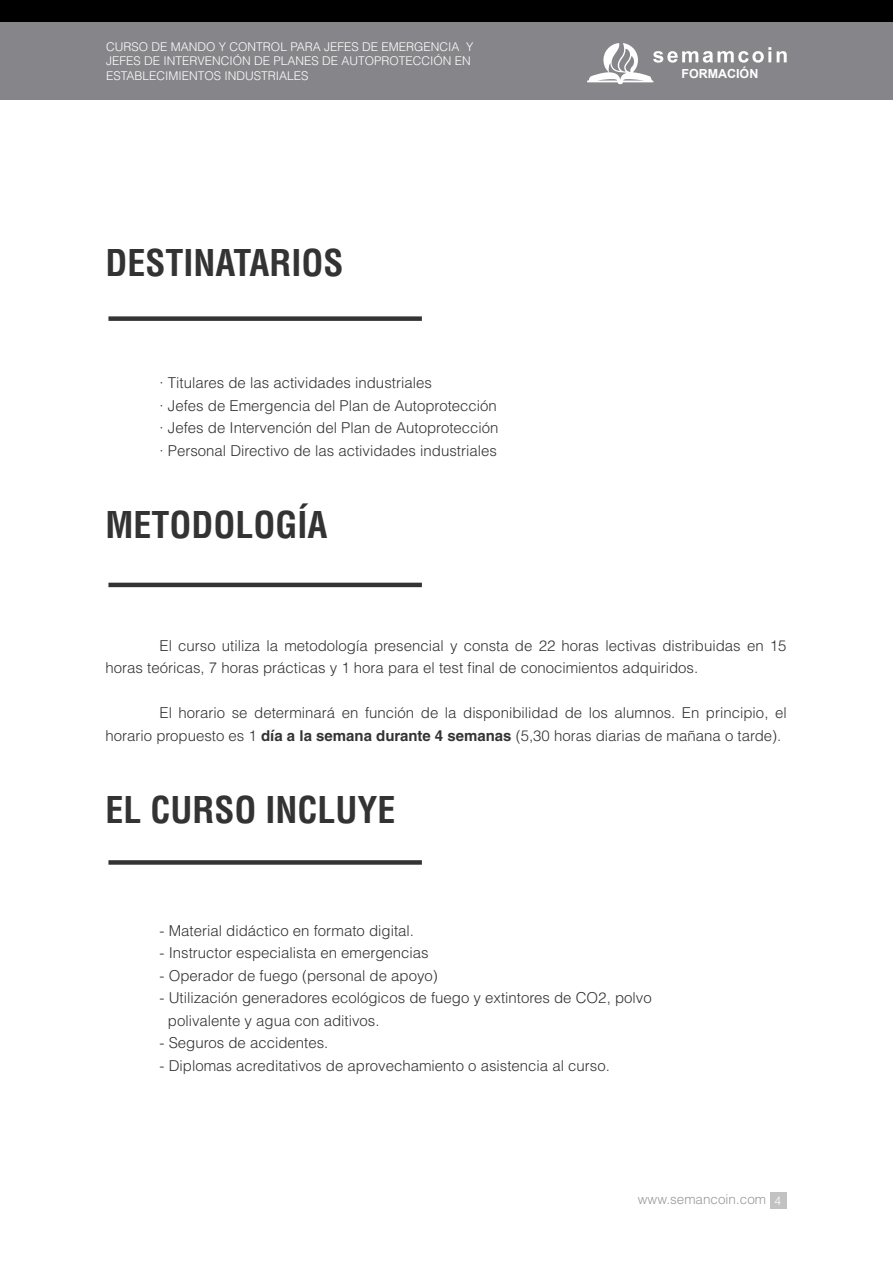
<style>
.page{position:relative;width:893px;height:1263px;background:#fff}
.page>*{position:absolute;margin:0;border:0;box-sizing:border-box;transform-origin:0 0}
.t1{font:700 condensed 36px "Helvetica LT Std";color:#333}
.t2{font:300 15px/22.5px "Helvetica LT Std";color:#333}
.t3{font:300 13.5px "Helvetica LT Std";color:#999}
.t4{font:700 12.45px "Arial";color:#fff}
.t5{font:300 12px/14.4px "Helvetica LT Std";color:#fff}
.s1{font-weight:700}
.s2{font-size:12px;color:#fff}
</style>
<div class="page">
<div style="left:0;top:22px;width:893px;height:78px;background:#868589"></div>
<div style="left:0;top:0;width:893px;height:21px;background:#000"></div>
<div style="left:108px;top:316px;width:314px;height:5px;background:#333"></div>
<hr style="left:108px;top:583px;width:314px;height:4px;background:#333">
<div style="left:108px;top:860px;width:314px;height:5px;background:#333"></div>
<svg style="left:777px;top:51px;width:10px;height:11px"></svg>
<svg style="left:587px;top:43px;width:184px;height:41px"></svg>
<div style="left:770px;top:1192px;width:17px;height:17px;background:#c2c2c2"></div>
<p class="t5" style="left:106px;top:39px;width:369px">CURSO DE MANDO Y CONTROL PARA JEFES DE EMERGENCIA Y<br>JEFES DE INTERVENCIÓN DE PLANES DE AUTOPROTECCIÓN EN<br>ESTABLECIMIENTOS INDUSTRIALES</p>
<h1 class="t1" style="left:105px;top:240px;width:240px">DESTINATARIOS</h1>
<p class="t2" style="left:159px;top:372px;width:341px">· Titulares de las actividades industriales<br>· Jefes de Emergencia del Plan de Autoprotección · Jefes de Intervención del Plan de Autoprotección · Personal Directivo de las actividades industriales</p>
<h1 class="t1" style="left:105px;top:503px;width:224px">METODOLOGÍA</h1>
<p class="t4" style="left:681px;top:65px;width:78px">FORMACIÓN</p>
<p class="t2" style="left:105px;top:634px;width:683px;text-indent:54px">El curso utiliza la metodología presencial y consta de 22 horas lectivas distribuidas en 15 horas teóricas, 7 horas prácticas y 1 hora para el test final de conocimientos adquiridos.</p>
<p class="t2" style="left:105px;top:702px;width:683px;text-indent:54px">El horario se determinará en función de la disponibilidad de los alumnos. En principio, el horario propuesto es 1 <span class="s1">día a la semana durante 4 semanas</span> (5,30 horas diarias de mañana o tarde).</p>
<h1 class="t1" style="left:105px;top:788px;width:292px">EL CURSO INCLUYE</h1>
<p class="t2" style="left:159px;top:919px;width:256px">- Material didáctico en formato digital.</p>
<p class="t2" style="left:159px;top:942px;width:271px">- Instructor especialista en emergencias</p>
<p class="t2" style="left:159px;top:964px;width:280px">- Operador de fuego (personal de apoyo)</p>
<p class="t2" style="left:168px;top:987px;width:485px;text-indent:-8px">- Utilización generadores ecológicos de fuego y extintores de CO2, polvo polivalente y agua con aditivos.</p>
<p class="t2" style="left:159px;top:1032px;width:170px">- Seguros de accidentes.</p>
<p class="t2" style="left:159px;top:1054px;width:452px">- Diplomas acreditativos de aprovechamiento o asistencia al curso.</p>
<p class="t3" style="left:638px;top:1191px;width:145px">www.semancoin.com <span class="s2">4</span></p>
</div>
